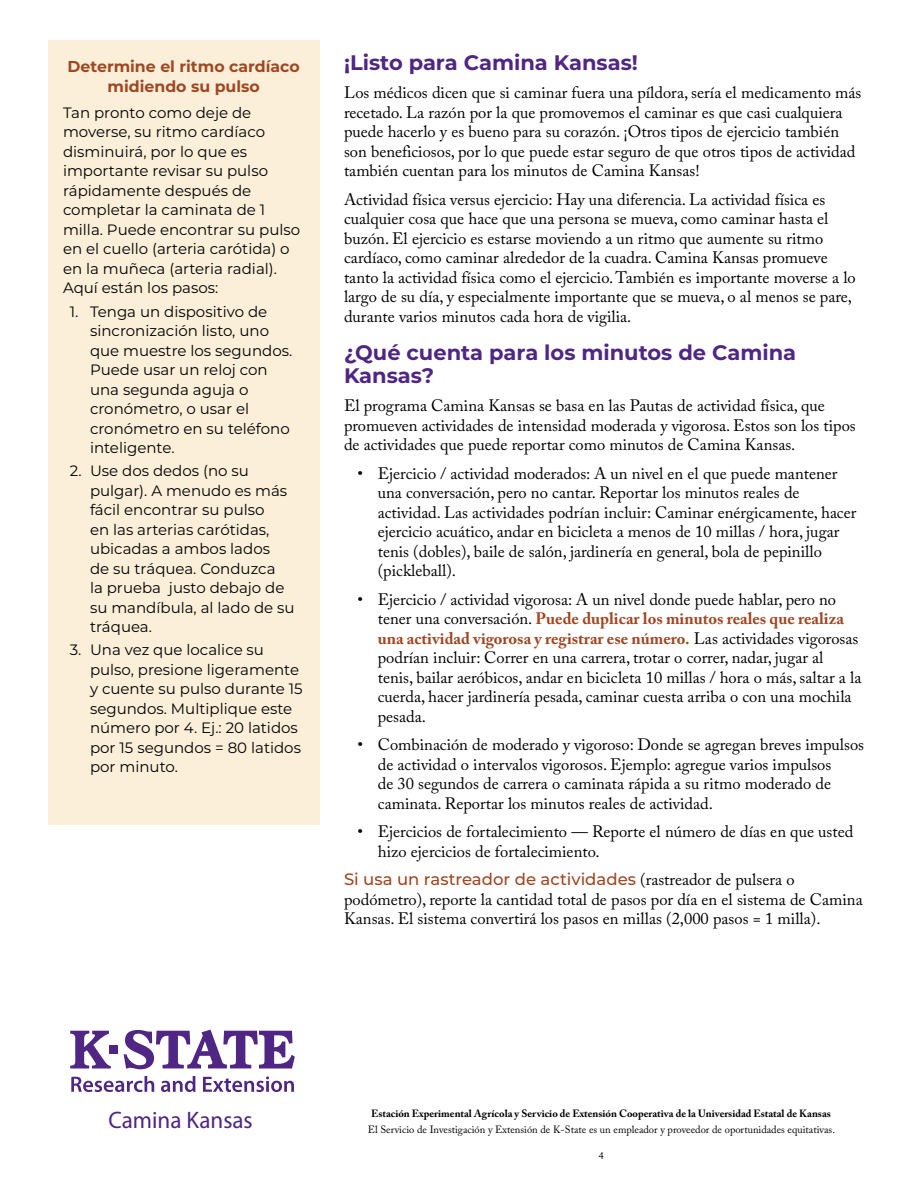
<style>
.page{position:relative;width:918px;height:1188px;background:#fff}
.page>*{position:absolute;margin:0;border:0;box-sizing:border-box;transform-origin:0 0}
.t1{font:23.85px "Myriad Pro";color:#4f2683}
.t2{font:700 21px/22.5px "Montserrat";color:#4f2683}
.t3{font:16.5px/19.5px "Adobe Caslon Pro";color:#000}
.t4{font:500 16.5px "Montserrat";color:#9f4723}
.t5{font:700 15.75px/19.5px "Montserrat";color:#9f4723;text-align:center}
.t6{font:15px/19.5px "Montserrat";color:#000}
.t7{font:10.5px "Adobe Caslon Pro";color:#000}
.t8{font:700 10.5px "Adobe Caslon Pro";color:#000}
.s1{font-weight:700;color:#9f4723}
.s2{font-family:"Adobe Caslon Pro";font-weight:400;color:#000}
</style>
<div class="page">
<div style="left:48px;top:40px;width:271px;height:785px;background:#fbefd9"></div>
<div style="left:109px;top:1046px;width:8px;height:8px;background:#4f2683"></div>
<svg style="left:70px;top:1031px;width:41px;height:38px"></svg>
<svg style="left:124px;top:1030px;width:171px;height:39px"></svg>
<svg style="left:71px;top:1076px;width:83px;height:16px"></svg>
<svg style="left:161px;top:1076px;width:34px;height:16px"></svg>
<svg style="left:203px;top:1076px;width:91px;height:16px"></svg>
<p class="t5" style="left:68px;top:56px;width:234px">Determine el ritmo cardíaco midiendo su pulso</p>
<p class="t6" style="left:63px;top:102px;width:239px">Tan pronto como deje de moverse, su ritmo cardíaco disminuirá, por lo que es importante revisar su pulso rápidamente después de completar la caminata de 1 milla. Puede encontrar su pulso en el cuello (arteria carótida) o en la muñeca (arteria radial).<br>Aquí están los pasos:</p>
<p class="t6" style="left:90px;top:301px;width:204px;text-indent:-20px">1. Tenga un dispositivo de sincronización listo, uno que muestre los segundos.<br>Puede usar un reloj con una segunda aguja o cronómetro, o usar el cronómetro en su teléfono inteligente.</p>
<p class="t6" style="left:90px;top:460px;width:206px;text-indent:-20px">2. Use dos dedos (no su pulgar). A menudo es más fácil encontrar su pulso<br>en las arterias carótidas, ubicadas a ambos lados<br>de su tráquea. Conduzca<br>la prueba justo debajo de su mandíbula, al lado de su tráquea.</p>
<p class="t6" style="left:90px;top:639px;width:214px;text-indent:-20px">3. Una vez que localice su pulso, presione ligeramente y cuente su pulso durante 15 segundos. Multiplique este número por 4. Ej.: 20 latidos por 15 segundos = 80 latidos por minuto.</p>
<p class="t2" style="left:344px;top:50px;width:295px">¡Listo para Camina Kansas!</p>
<p class="t3" style="left:344px;top:83px;width:519px">Los médicos dicen que si caminar fuera una píldora, sería el medicamento más recetado. La razón por la que promovemos el caminar es que casi cualquiera puede hacerlo y es bueno para su corazón. ¡Otros tipos de ejercicio también son beneficiosos, por lo que puede estar seguro de que otros tipos de actividad también cuentan para los minutos de Camina Kansas!</p>
<p class="t3" style="left:344px;top:189px;width:513px">Actividad física versus ejercicio: Hay una diferencia. La actividad física es cualquier cosa que hace que una persona se mueva, como caminar hasta el buzón. El ejercicio es estarse moviendo a un ritmo que aumente su ritmo cardíaco, como caminar alrededor de la cuadra. Camina Kansas promueve tanto la actividad física como el ejercicio. También es importante moverse a lo largo de su día, y especialmente importante que se mueva, o al menos se pare, durante varios minutos cada hora de vigilia.</p>
<p class="t2" style="left:344px;top:340px;width:454px">¿Qué cuenta para los minutos de Camina<br>Kansas?</p>
<p class="t3" style="left:344px;top:396px;width:513px">El programa Camina Kansas se basa en las Pautas de actividad física, que promueven actividades de intensidad moderada y vigorosa. Estos son los tipos de actividades que puede reportar como minutos de Camina Kansas.</p>
<p class="t3" style="left:378px;top:463px;width:480px;text-indent:-20px">• Ejercicio / actividad moderados: A un nivel en el que puede mantener una conversación, pero no cantar. Reportar los minutos reales de actividad. Las actividades podrían incluir: Caminar enérgicamente, hacer ejercicio acuático, andar en bicicleta a menos de 10 millas / hora, jugar tenis (dobles), baile de salón, jardinería en general, bola de pepinillo (pickleball).</p>
<p class="t3" style="left:378px;top:589px;width:485px;text-indent:-20px">• Ejercicio / actividad vigorosa: A un nivel donde puede hablar, pero no tener una conversación. <span class="s1">Puede duplicar los minutos reales que realiza una actividad vigorosa y registrar ese número.</span> Las actividades vigorosas podrían incluir: Correr en una carrera, trotar o correr, nadar, jugar al tenis, bailar aeróbicos, andar en bicicleta 10 millas / hora o más, saltar a la cuerda, hacer jardinería pesada, caminar cuesta arriba o con una mochila pesada.</p>
<p class="t3" style="left:378px;top:735px;width:488px;text-indent:-20px">• Combinación de moderado y vigoroso: Donde se agregan breves impulsos de actividad o intervalos vigorosos. Ejemplo: agregue varios impulsos<br>de 30 segundos de carrera o caminata rápida a su ritmo moderado de caminata. Reportar los minutos reales de actividad.</p>
<p class="t3" style="left:378px;top:822px;width:477px;text-indent:-20px">• Ejercicios de fortalecimiento — Reporte el número de días en que usted hizo ejercicios de fortalecimiento.</p>
<p class="t4" style="left:344px;top:868px;width:452px">Si usa un rastreador de actividades <span class="s2">(rastreador de pulsera o</span></p>
<p class="t3" style="left:344px;top:889px;width:520px">podómetro), reporte la cantidad total de pasos por día en el sistema de Camina<br>Kansas. El sistema convertirá los pasos en millas (2,000 pasos = 1 milla).</p>
<h1 class="t1" style="left:109px;top:1106px;width:146px">Camina Kansas</h1>
<p class="t8" style="left:371px;top:1107px;width:461px">Estación Experimental Agrícola y Servicio de Extensión Cooperativa de la Universidad Estatal de Kansas</p>
<p class="t7" style="left:368px;top:1124px;width:469px">El Servicio de Investigación y Extensión de K-State es un empleador y proveedor de oportunidades equitativas.</p>
<p class="t7" style="left:598px;top:1149px;width:7px">4</p>
</div>
